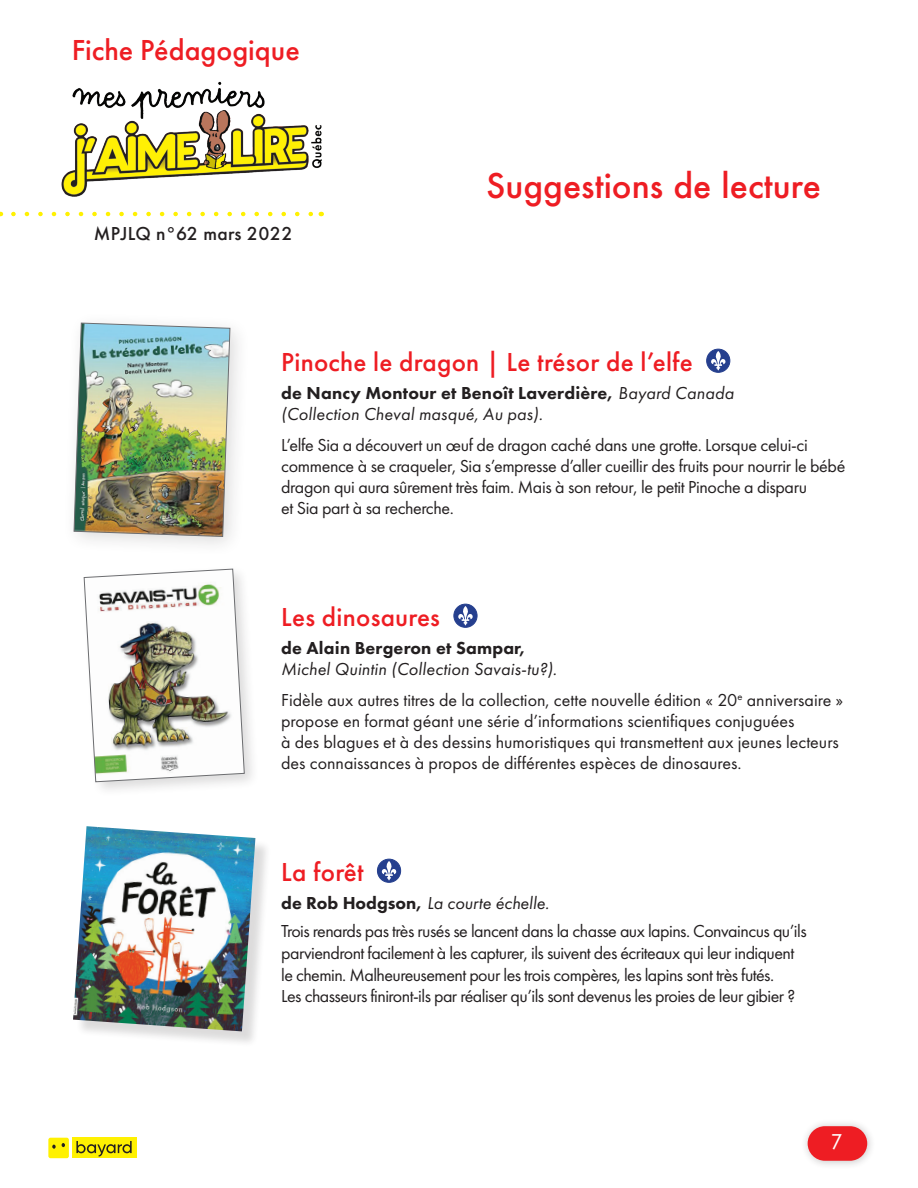
<style>
.page{position:relative;width:918px;height:1188px;background:#fff}
.page>*{position:absolute;margin:0;border:0;box-sizing:border-box;transform-origin:0 0}
.t1{font:500 33px "Futura";color:#ee1d23}
.t2{font:500 30px "Futura PT";color:#ee1d23}
.t3{font:500 27px "Futura PT";letter-spacing:.01em;color:#ee1d23}
.t4{font:21px "Futura BT";color:#fff}
.t5{font:500 19.5px "Futura PT";letter-spacing:.02em;color:#231f20}
.t6{font:18px/21px "Futura PT";letter-spacing:-.02em;color:#231f20}
.t7{font:18px/21px "Futura PT";color:#231f20}
.t8{font:italic 18px/21px "Futura PT";letter-spacing:.01em;color:#231f20}
.t9{font:800 18px "Futura PT";letter-spacing:.01em;color:#231f20}
.s1{font-weight:800;font-style:normal}
.s2{font-style:italic}
.s3{font-weight:800}
</style>
<div class="page">
<div style="left:62px;top:311px;width:189px;height:246px;background:#231f20;opacity:.16"></div>
<img style="left:74px;top:323px;width:156px;height:214px">
<div style="left:76px;top:829px;width:196px;height:219px;background:#231f20;opacity:.16"></div>
<img style="left:73px;top:826px;width:182px;height:205px">
<div style="left:707px;top:349px;width:23px;height:23px;background:#253f8e;border-radius:50%"></div>
<svg style="left:710px;top:351px;width:16px;height:20px"></svg>
<div style="left:706px;top:349px;width:24px;height:24px;border:1px solid #253f8e;border-radius:50%"></div>
<div style="left:454px;top:604px;width:23px;height:23px;background:#253f8e;border-radius:50%"></div>
<svg style="left:458px;top:606px;width:15px;height:20px"></svg>
<div style="left:453px;top:604px;width:25px;height:24px;border:1px solid #253f8e;border-radius:50%"></div>
<div style="left:377px;top:859px;width:24px;height:23px;background:#253f8e;border-radius:50%"></div>
<svg style="left:381px;top:861px;width:16px;height:20px"></svg>
<div style="left:377px;top:859px;width:24px;height:24px;border:1px solid #253f8e;border-radius:50%"></div>
<div style="left:80px;top:565px;width:180px;height:233px;background:#231f20;opacity:.16"></div>
<img style="left:84px;top:569px;width:161px;height:213px">
<div style="left:801px;top:1119px;width:75px;height:51px;background:#231f20;opacity:.25"></div>
<div style="left:808px;top:1126px;width:59px;height:35px;background:#ee1d23;border-radius:17px"></div>
<div style="left:72px;top:1138px;width:64px;height:20px;background:#fff101"></div>
<svg style="left:76px;top:1141px;width:56px;height:16px"></svg>
<div style="left:48px;top:1138px;width:21px;height:20px;background:#fff101;border-radius:2px"></div>
<svg style="left:62px;top:1143px;width:3px;height:4px"></svg>
<svg style="left:52px;top:1145px;width:4px;height:4px"></svg>
<svg style="left:13px;top:212px;width:300px;height:4px"></svg>
<img style="left:61px;top:81px;width:261px;height:116px">
<h2 class="t2" style="left:72px;top:32px;width:230px">Fiche Pédagogique</h2>
<p class="t5" style="left:94px;top:222px;width:200px">MPJLQ n°62 mars 2022</p>
<h1 class="t1" style="left:486px;top:163px;width:336px">Suggestions de lecture</h1>
<h3 class="t3" style="left:281px;top:346px;width:413px">Pinoche le dragon | Le trésor de l’elfe</h3>
<p class="t8" style="left:281px;top:382px;width:454px"><span class="s1">de Nancy Montour et Benoît Laverdière,</span> Bayard Canada (Collection Cheval masqué, Au pas).</p>
<p class="t6" style="left:281px;top:434px;width:566px">L’elfe Sia a découvert un œuf de dragon caché dans une grotte. Lorsque celui-ci commence à se craqueler, Sia s’empresse d’aller cueillir des fruits pour nourrir le bébé dragon qui aura sûrement très faim. Mais à son retour, le petit Pinoche a disparu<br>et Sia part à sa recherche.</p>
<h3 class="t3" style="left:281px;top:601px;width:160px">Les dinosaures</h3>
<p class="t9" style="left:281px;top:637px;width:245px">de Alain Bergeron et Sampar,</p>
<p class="t7" style="left:281px;top:654px;width:564px;line-height:30.8px"><span class="s2">Michel Quintin (Collection Savais-tu?).<br></span>Fidèle aux autres titres de la collection, cette nouvelle édition « 20<sup>e</sup> anniversaire »</p>
<p class="t7" style="left:281px;top:710px;width:559px">propose en format géant une série d’informations scientifiques conjuguées<br>à des blagues et à des dessins humoristiques qui transmettent aux jeunes lecteurs des connaissances à propos de différentes espèces de dinosaures.</p>
<h3 class="t3" style="left:281px;top:856px;width:84px">La forêt</h3>
<p class="t6" style="left:281px;top:889px;width:527px;line-height:28.3px"><span class="s3">de Rob Hodgson,</span> <span class="s2">La courte échelle.<br></span>Trois renards pas très rusés se lancent dans la chasse aux lapins. Convaincus qu’ils</p>
<p class="t6" style="left:281px;top:942px;width:515px;line-height:21.6px">parviendront facilement à les capturer, ils suivent des écriteaux qui leur indiquent le chemin. Malheureusement pour les trois compères, les lapins sont très futés.<br>Les chasseurs finiront-ils par réaliser qu’ils sont devenus les proies de leur gibier ?</p>
<p class="t4" style="left:830px;top:1129px;width:14px">7</p>
</div>
